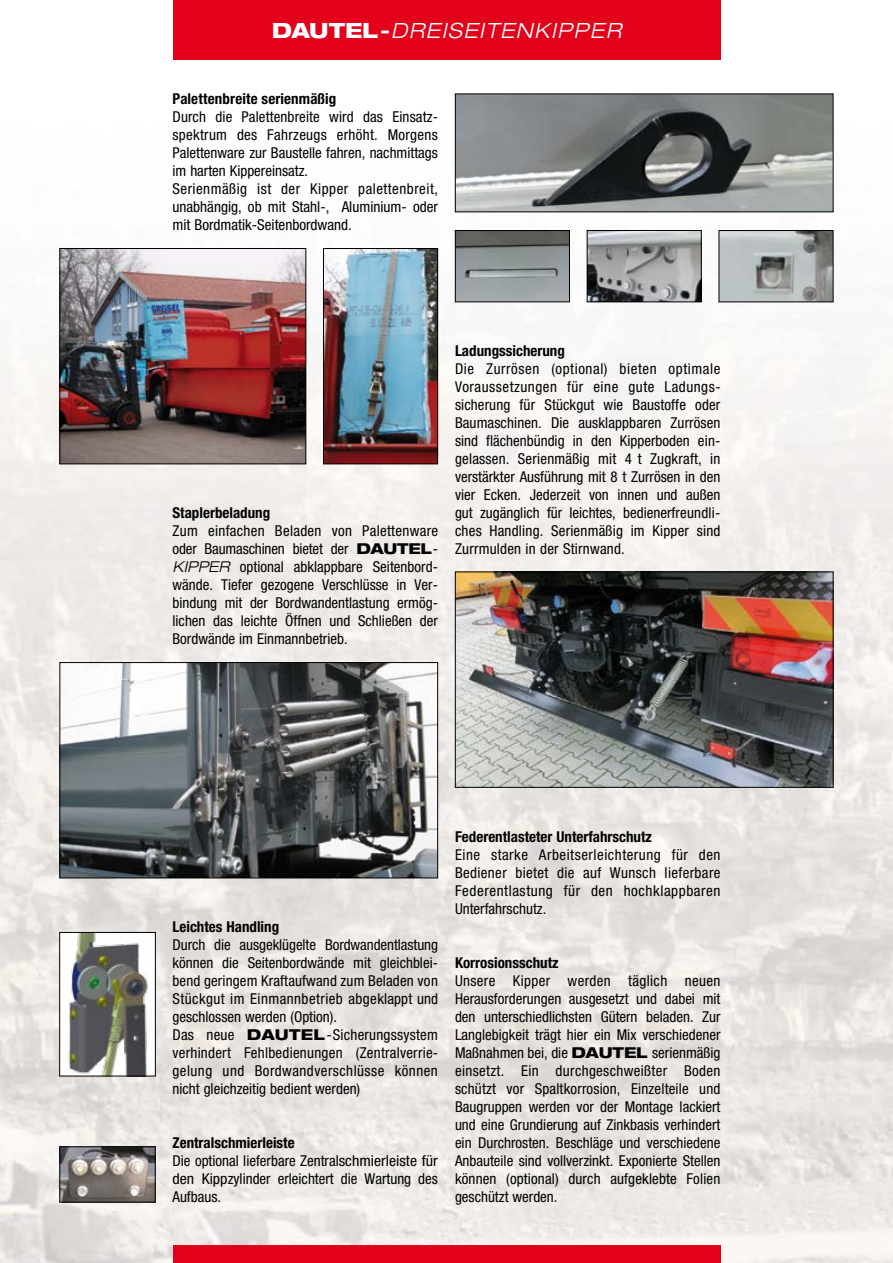
<style>
.page{position:relative;width:893px;height:1263px;background:#fff}
.page>*{position:absolute;margin:0;border:0;box-sizing:border-box;transform-origin:0 0}
.t1{font:italic 300 expanded 21px "Helvetica Neue";letter-spacing:.07em;color:#fff}
.t2{font:condensed 15px/18px "Helvetica Neue";letter-spacing:.01em;color:#000;text-align:justify}
.t3{font:700 condensed 15px "Helvetica Neue";color:#000}
.s1{font-weight:800;font-style:normal}
.s2{font-weight:700;font-style:normal}
.s3{font-weight:800;font-stretch:expanded}
.s4{font-weight:300;font-style:italic;font-stretch:expanded}
</style>
<div class="page">
<img style="left:0;top:104px;width:893px;height:1159px">
<div style="left:173px;top:0;width:547px;height:60px;background:#e2001a"></div>
<div style="left:173px;top:1246px;width:547px;height:17px;background:#e2001a"></div>
<img style="left:62px;top:250px;width:242px;height:212px">
<div style="left:60px;top:248px;width:246px;height:216px;border:1px solid #000"></div>
<img style="left:325px;top:250px;width:111px;height:212px">
<div style="left:323px;top:248px;width:115px;height:216px;border:1px solid #000"></div>
<img style="left:457px;top:574px;width:374px;height:212px">
<div style="left:455px;top:572px;width:378px;height:216px;border:1px solid #000"></div>
<img style="left:62px;top:664px;width:374px;height:212px">
<div style="left:60px;top:662px;width:378px;height:216px;border:1px solid #000"></div>
<svg style="left:455px;top:230px;width:115px;height:72px;background:#828888"></svg>
<svg style="left:586px;top:230px;width:116px;height:72px;background:#949596"></svg>
<svg style="left:718px;top:230px;width:116px;height:72px;background:#a1a5a5"></svg>
<svg style="left:455px;top:93px;width:379px;height:119px;background:#797d7d"></svg>
<img style="left:62px;top:1148px;width:91px;height:52px">
<div style="left:60px;top:1146px;width:95px;height:56px;border:1px solid #000"></div>
<img style="left:62px;top:934px;width:91px;height:140px">
<h1 class="t1" style="left:272px;top:18px;width:351px"><span class="s1">DAUTEL</span><span class="s2">-</span>DREISEITENKIPPER</h1>
<p class="t3" style="left:173px;top:90px;width:165px">Palettenbreite serienmäßig</p>
<p class="t2" style="left:173px;top:108px;width:267px;text-align:left">Durch die Palettenbreite wird das Einsatz&shy;spektrum des Fahrzeugs erhöht. Morgens Palettenware zur Baustelle fahren, nachmittags im harten Kippereinsatz.<br>Serienmäßig ist der Kipper palettenbreit, unabhängig, ob mit Stahl-, Aluminium- oder mit Bordmatik-Seitenbordwand.</p>
<p class="t3" style="left:173px;top:504px;width:99px">Staplerbeladung</p>
<p class="t2" style="left:173px;top:522px;width:267px">Zum einfachen Beladen von Palettenware oder Baumaschinen bietet der <span class="s3">DAUTEL</span>-<span class="s4">KIPPER</span> optional abklappbare Seitenbord&shy;wände. Tiefer gezogene Verschlüsse in Ver&shy;bindung mit der Bordwandentlastung ermög&shy;lichen das leichte Öffnen und Schließen der Bordwände im Einmannbetrieb.</p>
<p class="t3" style="left:455px;top:342px;width:111px">Ladungssicherung</p>
<p class="t2" style="left:455px;top:360px;width:267px">Die Zurrösen (optional) bieten optimale Voraussetzungen für eine gute Ladungs&shy;sicherung für Stückgut wie Baustoffe oder Baumaschinen. Die ausklappbaren Zurrösen sind flächenbündig in den Kipperboden ein&shy;gelassen. Serienmäßig mit 4 t Zugkraft, in verstärkter Ausführung mit 8 t Zurrösen in den vier Ecken. Jederzeit von innen und außen gut zugänglich für leichtes, bedienerfreundli&shy;ches Handling. Serienmäßig im Kipper sind Zurrmulden in der Stirnwand.</p>
<p class="t3" style="left:173px;top:918px;width:108px">Leichtes Handling</p>
<p class="t2" style="left:173px;top:936px;width:267px;text-align:left">Durch die ausgeklügelte Bordwandentlastung können die Seitenbordwände mit gleichblei&shy;bend geringem Kraftaufwand zum Beladen von Stückgut im Einmannbetrieb abgeklappt und geschlossen werden (Option).<br>Das neue <span class="s3">DAUTEL</span>-Sicherungssystem verhindert Fehlbedienungen (Zentralverrie&shy;gelung und Bordwandverschlüsse können nicht gleichzeitig bedient werden)</p>
<p class="t3" style="left:173px;top:1134px;width:124px">Zentralschmierleiste</p>
<p class="t2" style="left:173px;top:1152px;width:267px">Die optional lieferbare Zentralschmierleiste für den Kippzylinder erleichtert die Wartung des Aufbaus.</p>
<p class="t3" style="left:455px;top:828px;width:198px">Federentlasteter Unterfahrschutz</p>
<p class="t2" style="left:455px;top:846px;width:267px">Eine starke Arbeitserleichterung für den Bediener bietet die auf Wunsch lieferbare Federentlastung für den hochklappbaren Unterfahrschutz.</p>
<p class="t3" style="left:455px;top:954px;width:105px">Korrosionsschutz</p>
<p class="t2" style="left:455px;top:972px;width:267px">Unsere Kipper werden täglich neuen Herausforderungen ausgesetzt und dabei mit den unterschiedlichsten Gütern beladen. Zur Langlebigkeit trägt hier ein Mix verschiedener Maßnahmen bei, die <span class="s3">DAUTEL</span> serienmäßig einsetzt. Ein durchgeschweißter Boden schützt vor Spaltkorrosion, Einzelteile und Baugruppen werden vor der Montage lackiert und eine Grundierung auf Zinkbasis verhindert ein Durchrosten. Beschläge und verschiedene Anbauteile sind vollverzinkt. Exponierte Stellen können (optional) durch aufgeklebte Folien geschützt werden.</p>
</div>
